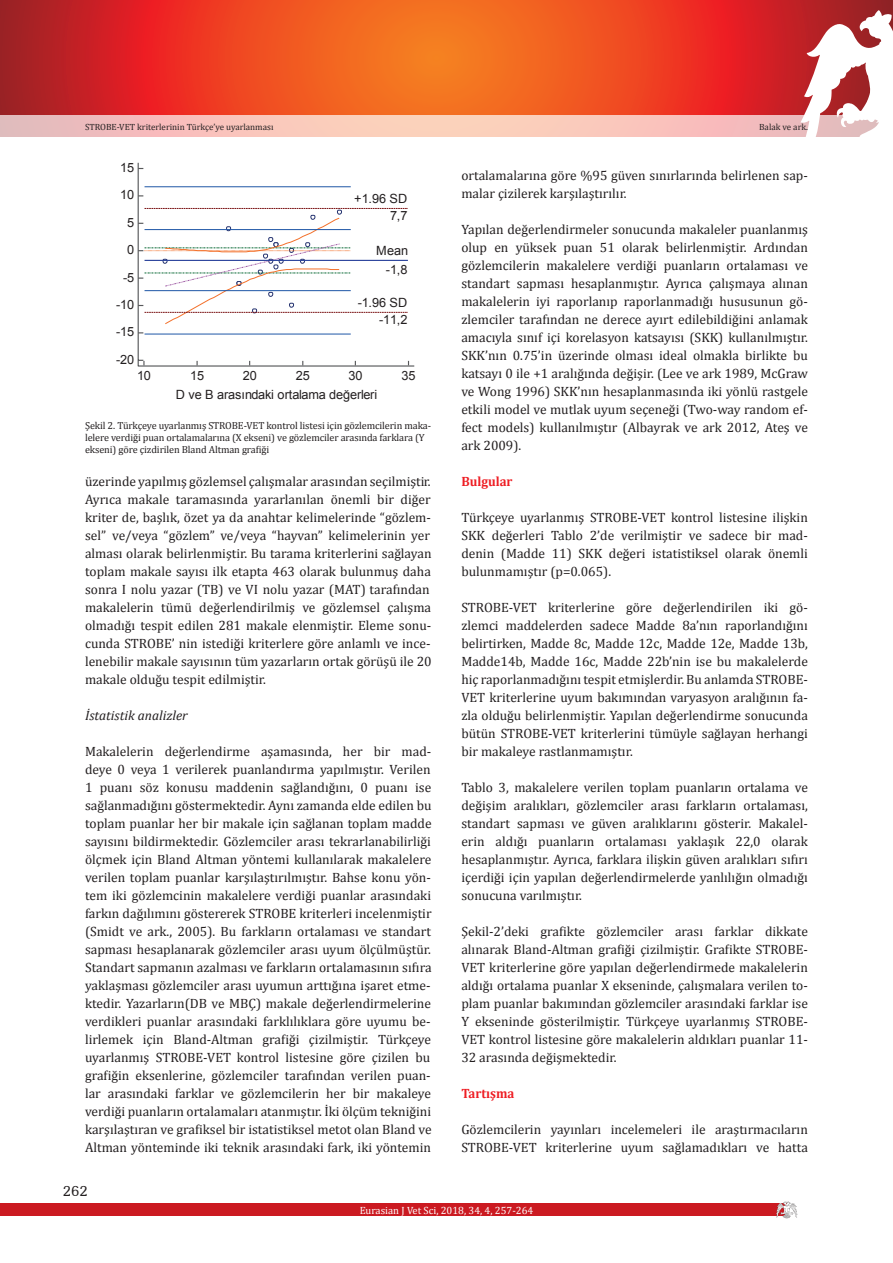
<style>
.page{position:relative;width:893px;height:1263px;background:#fff}
.page>*{position:absolute;margin:0;border:0;box-sizing:border-box;transform-origin:0 0}
.t1{font:15px "Humanist Slabserif 712 BT";color:#231f20}
.t2{font:13.5px/18px "Cambria";color:#231f20;text-align:justify}
.t3{font:italic 13.5px "Cambria";color:#231f20}
.t4{font:700 13.5px "Cambria";color:#ee1d23;scale:.95 1}
.t5{font:12.75px/17.1px "Arial";letter-spacing:-.01em;color:#231f20;text-align:right}
.t6{font:10.5px "Cambria";color:#fff}
.t7{font:10.2px/12.3px "Cambria";letter-spacing:-.01em;color:#231f20}
.t8{font:9px "Cambria";color:#231f20}
</style>
<div class="page">
<svg style="left:0;top:0;width:893px;height:115px;background:#e44522"></svg>
<div style="left:0;top:1203px;width:787px;height:13px;background:#cb1a21"></div>
<svg style="left:776px;top:1201px;width:21px;height:17px"></svg>
<svg style="left:800px;top:10px;width:93px;height:127px"></svg>
<svg style="left:0;top:115px;width:893px;height:21px;background:#f5c7bf"></svg>
<svg style="left:137px;top:162px;width:278px;height:205px"></svg>
<hr style="left:145px;top:334px;width:206px;height:1px;background:#1e56a6">
<svg style="left:138px;top:208px;width:270px;height:117px"></svg>
<hr style="left:145px;top:229px;width:206px;height:1px;background:#1e56a6">
<hr style="left:145px;top:186px;width:206px;height:1px;background:#1e56a6">
<p class="t8" style="left:85px;top:121px;width:190px">STROBE-VET kriterlerinin Türkçe’ye uyarlanması</p>
<p class="t8" style="left:759px;top:121px;width:50px">Balak ve ark.</p>
<p class="t5" style="left:120px;top:159px;width:16px">15</p>
<p class="t5" style="left:120px;top:186px;width:16px">10</p>
<p class="t5" style="left:127px;top:214px;width:9px">5</p>
<p class="t5" style="left:127px;top:241px;width:9px">0</p>
<p class="t5" style="left:123px;top:269px;width:13px">-5</p>
<p class="t5" style="left:116px;top:296px;width:20px">-10</p>
<p class="t5" style="left:116px;top:323px;width:20px">-15</p>
<p class="t5" style="left:116px;top:351px;width:20px">-20</p>
<p class="t5" style="left:354px;top:190px;width:55px">+1.96 SD<br>7,7</p>
<p class="t5" style="left:376px;top:242px;width:33px;line-height:18.3px">Mean -1,8</p>
<p class="t5" style="left:358px;top:294px;width:51px">-1.96 SD -11,2</p>
<p class="t5" style="left:137px;top:367px;width:16px">10</p>
<p class="t5" style="left:190px;top:367px;width:16px">15</p>
<p class="t5" style="left:243px;top:367px;width:16px">20</p>
<p class="t5" style="left:296px;top:367px;width:16px">25</p>
<p class="t5" style="left:348px;top:367px;width:16px">30</p>
<p class="t5" style="left:402px;top:367px;width:16px">35</p>
<p class="t5" style="left:176px;top:386px;width:203px">D ve B arasındaki ortalama değerleri</p>
<p class="t7" style="left:85px;top:419px;width:348px">Şekil 2. Türkçeye uyarlanmış STROBE-VET kontrol listesi için gözlemcilerin maka&shy;lelere verdiği puan ortalamalarına (X ekseni) ve gözlemciler arasında farklara (Y ekseni) göre çizdirilen Bland Altman grafiği</p>
<p class="t2" style="left:85px;top:472px;width:348px;text-align:left">üzerinde yapılmış gözlemsel çalışmalar arasından seçilmiştir.<br>Ayrıca makale taramasında yararlanılan önemli bir diğer kriter de, başlık, özet ya da anahtar kelimelerinde “gözlem&shy;sel” ve/veya “gözlem” ve/veya “hayvan” kelimelerinin yer alması olarak belirlenmiştir. Bu tarama kriterlerini sağlayan toplam makale sayısı ilk etapta 463 olarak bulunmuş daha sonra I nolu yazar (TB) ve VI nolu yazar (MAT) tarafından makalelerin tümü değerlendirilmiş ve gözlemsel çalışma olmadığı tespit edilen 281 makale elenmiştir. Eleme sonu&shy;cunda STROBE’ nin istediği kriterlere göre anlamlı ve ince&shy;lenebilir makale sayısının tüm yazarların ortak görüşü ile 20 makale olduğu tespit edilmiştir.</p>
<p class="t3" style="left:85px;top:706px;width:104px">İstatistik analizler</p>
<p class="t2" style="left:85px;top:742px;width:348px">Makalelerin değerlendirme aşamasında, her bir mad&shy;deye 0 veya 1 verilerek puanlandırma yapılmıştır. Verilen 1 puanı söz konusu maddenin sağlandığını, 0 puanı ise sağlanmadığını göstermektedir. Aynı zamanda elde edilen bu toplam puanlar her bir makale için sağlanan toplam madde sayısını bildirmektedir. Gözlemciler arası tekrarlanabilirliği ölçmek için Bland Altman yöntemi kullanılarak makalelere verilen toplam puanlar karşılaştırılmıştır. Bahse konu yön&shy;tem iki gözlemcinin makalelere verdiği puanlar arasındaki farkın dağılımını göstererek STROBE kriterleri incelenmiştir (Smidt ve ark., 2005). Bu farkların ortalaması ve standart sapması hesaplanarak gözlemciler arası uyum ölçülmüştür.<br>Standart sapmanın azalması ve farkların ortalamasının sıfıra yaklaşması gözlemciler arası uyumun arttığına işaret etme&shy;ktedir. Yazarların(DB ve MBÇ) makale değerlendirmelerine verdikleri puanlar arasındaki farklılıklara göre uyumu be&shy;lirlemek için Bland-Altman grafiği çizilmiştir. Türkçeye uyarlanmış STROBE-VET kontrol listesine göre çizilen bu grafiğin eksenlerine, gözlemciler tarafından verilen puan&shy;lar arasındaki farklar ve gözlemcilerin her bir makaleye verdiği puanların ortalamaları atanmıştır. İki ölçüm tekniğini karşılaştıran ve grafiksel bir istatistiksel metot olan Bland ve Altman yönteminde iki teknik arasındaki fark, iki yöntemin</p>
<p class="t1" style="left:63px;top:1181px;width:27px">262</p>
<p class="t2" style="left:461px;top:166px;width:348px">ortalamalarına göre %95 güven sınırlarında belirlenen sap&shy;malar çizilerek karşılaştırılır.</p>
<p class="t2" style="left:461px;top:220px;width:348px">Yapılan değerlendirmeler sonucunda makaleler puanlanmış olup en yüksek puan 51 olarak belirlenmiştir. Ardından gözlemcilerin makalelere verdiği puanların ortalaması ve standart sapması hesaplanmıştır. Ayrıca çalışmaya alınan makalelerin iyi raporlanıp raporlanmadığı hususunun gö&shy;zlemciler tarafından ne derece ayırt edilebildiğini anlamak amacıyla sınıf içi korelasyon katsayısı (SKK) kullanılmıştır.<br>SKK’nın 0.75’in üzerinde olması ideal olmakla birlikte bu katsayı 0 ile +1 aralığında değişir. (Lee ve ark 1989, McGraw ve Wong 1996) SKK’nın hesaplanmasında iki yönlü rastgele etkili model ve mutlak uyum seçeneği (Two-way random ef&shy;fect models) kullanılmıştır (Albayrak ve ark 2012, Ateş ve ark 2009).</p>
<p class="t4" style="left:461px;top:472px;width:55px">Bulgular</p>
<p class="t2" style="left:461px;top:508px;width:348px">Türkçeye uyarlanmış STROBE-VET kontrol listesine ilişkin SKK değerleri Tablo 2’de verilmiştir ve sadece bir mad&shy;denin (Madde 11) SKK değeri istatistiksel olarak önemli bulunmamıştır (p=0.065).</p>
<p class="t2" style="left:461px;top:598px;width:348px">STROBE-VET kriterlerine göre değerlendirilen iki gö&shy;zlemci maddelerden sadece Madde 8a’nın raporlandığını belirtirken, Madde 8c, Madde 12c, Madde 12e, Madde 13b, Madde14b, Madde 16c, Madde 22b’nin ise bu makalelerde hiç raporlanmadığını tespit etmişlerdir. Bu anlamda STROBE-VET kriterlerine uyum bakımından varyasyon aralığının fa&shy;zla olduğu belirlenmiştir. Yapılan değerlendirme sonucunda bütün STROBE-VET kriterlerini tümüyle sağlayan herhangi bir makaleye rastlanmamıştır.</p>
<p class="t2" style="left:461px;top:778px;width:348px">Tablo 3, makalelere verilen toplam puanların ortalama ve değişim aralıkları, gözlemciler arası farkların ortalaması, standart sapması ve güven aralıklarını gösterir. Makalel&shy;erin aldığı puanların ortalaması yaklaşık 22,0 olarak hesaplanmıştır. Ayrıca, farklara ilişkin güven aralıkları sıfırı içerdiği için yapılan değerlendirmelerde yanlılığın olmadığı sonucuna varılmıştır.</p>
<p class="t2" style="left:461px;top:922px;width:348px">Şekil-2’deki grafikte gözlemciler arası farklar dikkate alınarak Bland-Altman grafiği çizilmiştir. Grafikte STROBE-VET kriterlerine göre yapılan değerlendirmede makalelerin aldığı ortalama puanlar X ekseninde, çalışmalara verilen to&shy;plam puanlar bakımından gözlemciler arasındaki farklar ise Y ekseninde gösterilmiştir. Türkçeye uyarlanmış STROBE-VET kontrol listesine göre makalelerin aldıkları puanlar 11- 32 arasında değişmektedir.</p>
<p class="t4" style="left:461px;top:1084px;width:57px">Tartışma</p>
<p class="t2" style="left:461px;top:1120px;width:348px">Gözlemcilerin yayınları incelemeleri ile araştırmacıların<br>STROBE-VET kriterlerine uyum sağlamadıkları ve hatta</p>
<p class="t6" style="left:360px;top:1204px;width:175px">Eurasian J Vet Sci, 2018, 34, 4, 257-264</p>
</div>
